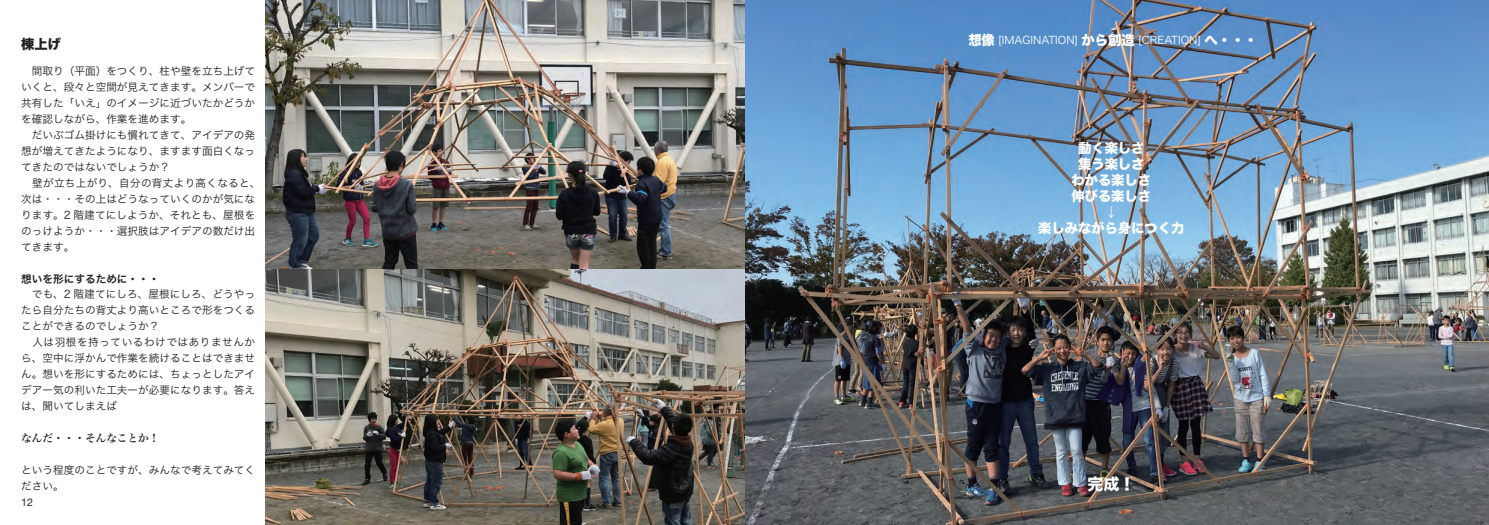
<style>
.page{position:relative;width:1489px;height:525px;background:#fff}
.page>*{position:absolute;margin:0;border:0;box-sizing:border-box;transform-origin:0 0}
.t1{font:16px "Hira Kaku Std N W8";color:#fff}
.t2{font:13.25px/16px "Hira Kaku Std N W8";color:#fff;text-align:center}
.t3{font:13.25px "Hira Kaku Std N W8";color:#231f20}
.t4{font:10.62px/16px "Hira Kaku Pro N W3";color:#231f20}
.t5{font:10.62px "Hira Kaku Pro N W3";color:#fff}
.t6{font:10.62px "Hira Kaku Pro N W6";color:#231f20}
.t7{font:10.62px "Hira Min Pro N W6";color:#231f20}
.t8{font:10.62px "Helvetica Neue";color:#231f20}
.s1{font-family:"Hira Kaku Std N W8";font-size:13.25px}
</style>
<div class="page">
<img style="left:265px;top:0;width:1223px;height:524px">
<p class="t3" style="left:21px;top:37px;width:41px">棟上げ</p>
<p class="t4" style="left:21px;top:62px;width:241px">　間取り（平面）をつくり、柱や壁を立ち上げていくと、段々と空間が見えてきます。メンバーで共有した「いえ」のイメージに近づいたかどうかを確認しながら、作業を進めます。<br>　だいぶゴム掛けにも慣れてきて、アイデアの発想が増えてきたようになり、ますます面白くなってきたのではないでしょうか？<br>　壁が立ち上がり、自分の背丈より高くなると、次は・・・その上はどうなっていくのかが気になります。2 階建てにしようか、それとも、屋根をのっけようか・・・選択肢はアイデアの数だけ出てきます。</p>
<p class="t6" style="left:21px;top:269px;width:140px">想いを形にするために・・・</p>
<p class="t4" style="left:21px;top:285px;width:235px">　でも、2 階建てにしろ、屋根にしろ、どうやったら自分たちの背丈より高いところで形をつくることができるのでしょうか？<br>　人は羽根を持っているわけではありませんから、空中に浮かんで作業を続けることはできません。想いを形にするためには、ちょっとしたアイデアー気の利いた工夫ーが必要になります。答えは、聞いてしまえば</p>
<p class="t7" style="left:21px;top:428px;width:140px">なんだ・・・そんなことか！</p>
<p class="t4" style="left:21px;top:461px;width:235px">という程度のことですが、みんなで考えてみてください。</p>
<p class="t8" style="left:21px;top:494px;width:13px">12</p>
<p class="t5" style="left:968px;top:31px;width:291px"><span class="s1">想像</span> [IMAGINATION] <span class="s1">から創造</span> [CREATION] <span class="s1">へ・・・</span></p>
<p class="t2" style="left:1038px;top:140px;width:148px">動く楽しさ<br>集う楽しさ<br>わかる楽しさ<br>伸びる楽しさ<br>↓<br>楽しみながら身につく力</p>
<h1 class="t1" style="left:1087px;top:474px;width:49px">完成！</h1>
</div>
